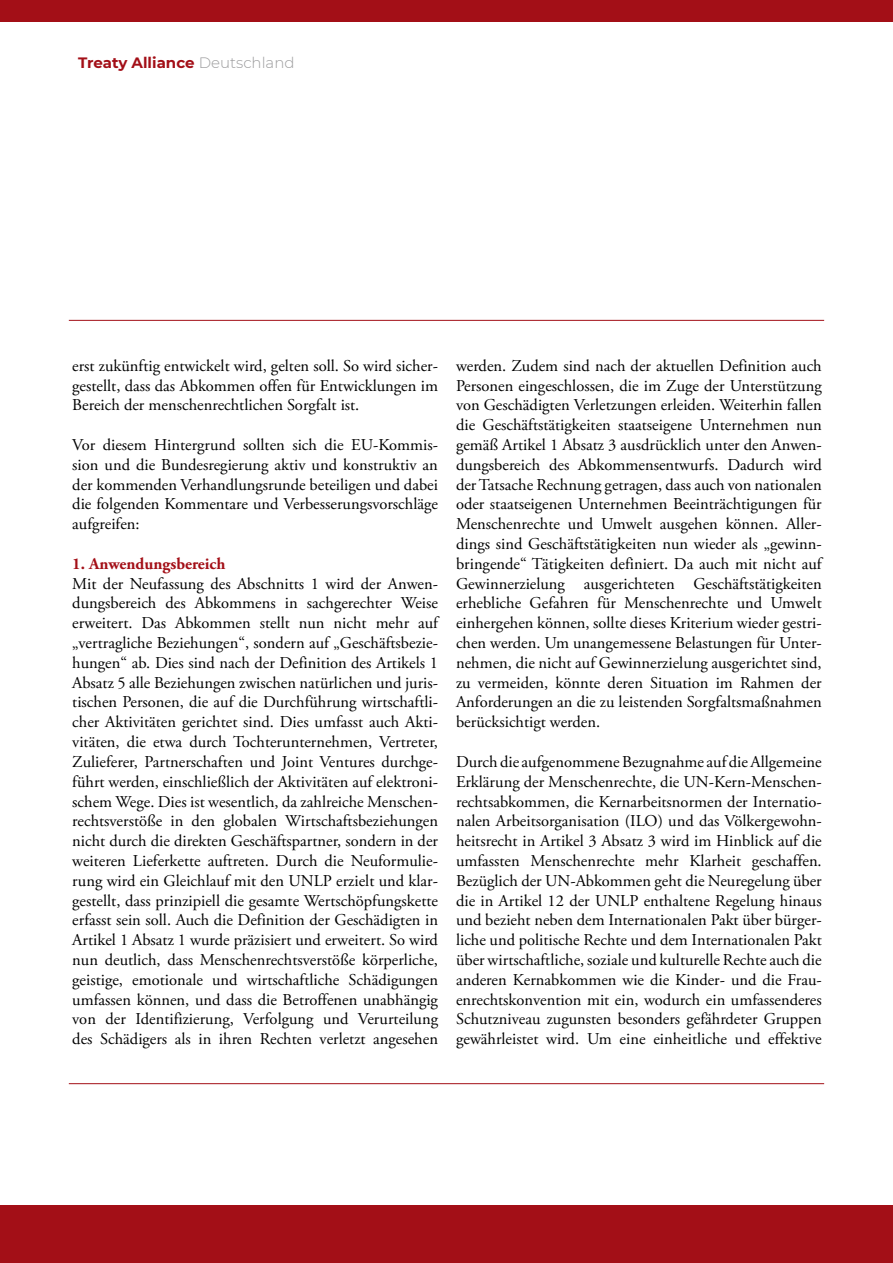
<style>
.page{position:relative;width:893px;height:1263px;background:#fff}
.page>*{position:absolute;margin:0;border:0;box-sizing:border-box;transform-origin:0 0}
.t1{font:16.5px/19.8px "Adobe Garamond Pro";color:#000;text-align:justify}
.t2{font:700 16.5px "Adobe Garamond Pro";color:#a30f17}
.t3{font:700 15px "Montserrat";color:#a30f17}
.s1{font-weight:300;color:#9c9c9d}
</style>
<div class="page">
<div style="left:0;top:1205px;width:893px;height:58px;background:#a30f17"></div>
<div style="left:0;top:0;width:893px;height:21px;background:#a30f17"></div>
<hr style="left:69px;top:320px;width:755px;height:1px;background:#a30f17">
<hr style="left:69px;top:1083px;width:755px;height:1px;background:#a30f17">
<p class="t3" style="left:78px;top:57px;width:218px">Treaty Alliance <span class="s1">Deutschland</span></p>
<p class="t1" style="left:72px;top:356px;width:367px">erst zukünftig entwickelt wird, gelten soll. So wird sicher&shy;gestellt, dass das Abkommen offen für Entwicklungen im Bereich der menschenrechtlichen Sorgfalt ist.</p>
<p class="t1" style="left:72px;top:436px;width:367px">Vor diesem Hintergrund sollten sich die EU-Kommis&shy;sion und die Bundesregierung aktiv und konstruktiv an der kommenden Verhandlungsrunde beteiligen und dabei die folgenden Kommentare und Verbesserungsvorschläge aufgreifen:</p>
<p class="t2" style="left:72px;top:555px;width:155px">1. Anwendungsbereich</p>
<p class="t1" style="left:72px;top:574px;width:367px">Mit der Neufassung des Abschnitts 1 wird der Anwen&shy;dungsbereich des Abkommens in sachgerechter Weise erweitert. Das Abkommen stellt nun nicht mehr auf „vertragliche Beziehungen“, sondern auf „Geschäftsbezie&shy;hungen“ ab. Dies sind nach der Definition des Artikels 1<br>Absatz 5 alle Beziehungen zwischen natürlichen und juris&shy;tischen Personen, die auf die Durchführung wirtschaftli&shy;cher Aktivitäten gerichtet sind. Dies umfasst auch Akti&shy;vitäten, die etwa durch Tochterunternehmen, Vertreter, Zulieferer, Partnerschaften und Joint Ventures durchge&shy;führt werden, einschließlich der Aktivitäten auf elektroni&shy;schem Wege. Dies ist wesentlich, da zahlreiche Menschen&shy;rechtsverstöße in den globalen Wirtschaftsbeziehungen nicht durch die direkten Geschäftspartner, sondern in der weiteren Lieferkette auftreten. Durch die Neuformulie&shy;rung wird ein Gleichlauf mit den UNLP erzielt und klar&shy;gestellt, dass prinzipiell die gesamte Wertschöpfungskette erfasst sein soll. Auch die Definition der Geschädigten in Artikel 1 Absatz 1 wurde präzisiert und erweitert. So wird nun deutlich, dass Menschenrechtsverstöße körperliche, geistige, emotionale und wirtschaftliche Schädigungen umfassen können, und dass die Betroffenen unabhängig von der Identifizierung, Verfolgung und Verurteilung des Schädigers als in ihren Rechten verletzt angesehen</p>
<p class="t1" style="left:456px;top:356px;width:367px">werden. Zudem sind nach der aktuellen Definition auch Personen eingeschlossen, die im Zuge der Unterstützung von Geschädigten Verletzungen erleiden. Weiterhin fallen die Geschäftstätigkeiten staatseigene Unternehmen nun gemäß Artikel 1 Absatz 3 ausdrücklich unter den Anwen&shy;dungsbereich des Abkommensentwurfs. Dadurch wird der Tatsache Rechnung getragen, dass auch von nationalen oder staatseigenen Unternehmen Beeinträchtigungen für Menschenrechte und Umwelt ausgehen können. Aller&shy;dings sind Geschäftstätigkeiten nun wieder als „gewinn&shy;bringende“ Tätigkeiten definiert. Da auch mit nicht auf Gewinnerzielung ausgerichteten Geschäftstätigkeiten erhebliche Gefahren für Menschenrechte und Umwelt einhergehen können, sollte dieses Kriterium wieder gestri&shy;chen werden. Um unangemessene Belastungen für Unter&shy;nehmen, die nicht auf Gewinnerzielung ausgerichtet sind, zu vermeiden, könnte deren Situation im Rahmen der Anforderungen an die zu leistenden Sorgfaltsmaßnahmen berücksichtigt werden.</p>
<p class="t1" style="left:456px;top:752px;width:367px">Durch die aufgenommene Bezugnahme auf die Allgemeine Erklärung der Menschenrechte, die UN-Kern-Menschen&shy;rechtsabkommen, die Kernarbeitsnormen der Internatio&shy;nalen Arbeitsorganisation (ILO) und das Völkergewohn&shy;heitsrecht in Artikel 3 Absatz 3 wird im Hinblick auf die umfassten Menschenrechte mehr Klarheit geschaffen.<br>Bezüglich der UN-Abkommen geht die Neuregelung über die in Artikel 12 der UNLP enthaltene Regelung hinaus und bezieht neben dem Internationalen Pakt über bürger&shy;liche und politische Rechte und dem Internationalen Pakt über wirtschaftliche, soziale und kulturelle Rechte auch die anderen Kernabkommen wie die Kinder- und die Frau&shy;enrechtskonvention mit ein, wodurch ein umfassenderes Schutzniveau zugunsten besonders gefährdeter Gruppen gewährleistet wird. Um eine einheitliche und effektive</p>
</div>
